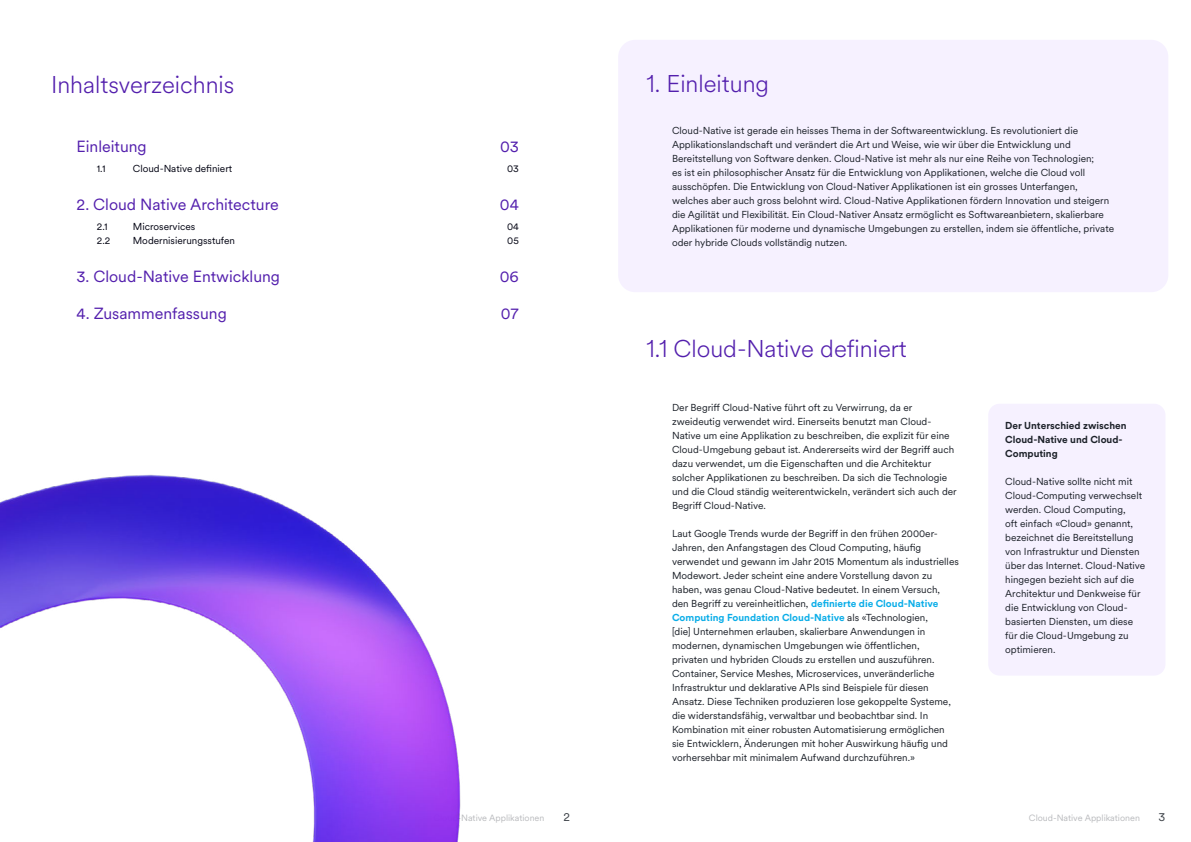
<style>
.page{position:relative;width:1191px;height:842px;background:#fff}
.page>*{position:absolute;margin:0;border:0;box-sizing:border-box;transform-origin:0 0}
.t1{font:300 24px "Circular Spotify Text";color:#531fad}
.t2{font:16px "Circular XX";color:#531fad}
.t3{font:12px "Circular XX";color:#3d4248}
.t4{font:10px/14px "Circular XX";color:#1c2129}
.t5{font:10px/14px "Circular XX";color:#020312}
.t6{font:700 10px/14px "Circular XX";color:#1c2129}
.t7{font:9px "Circular XX";color:#babbbe}
.s1{font-weight:700;color:#0aade8}
</style>
<div class="page">
<div style="left:618px;top:40px;width:550px;height:252px;background:#f6f1ff;border-radius:17px"></div>
<div style="left:988px;top:404px;width:177px;height:271px;background:#f6f1ff;border-radius:11px"></div>
<img style="left:0;top:474px;width:461px;height:368px">
<h1 class="t1" style="left:51px;top:69px;width:185px">Inhaltsverzeichnis</h1>
<h2 class="t2" style="left:77px;top:136px;width:72px">Einleitung</h2>
<h2 class="t2" style="left:500px;top:136px;width:20px">03</h2>
<p class="t5" style="left:97px;top:161px;width:10px">1.1</p>
<p class="t5" style="left:133px;top:161px;width:101px">Cloud-Native definiert</p>
<p class="t5" style="left:507px;top:161px;width:13px">03</p>
<h2 class="t2" style="left:77px;top:194px;width:204px">2. Cloud Native Architecture</h2>
<h2 class="t2" style="left:500px;top:194px;width:21px">04</h2>
<p class="t5" style="left:97px;top:219px;width:12px">2.1</p>
<p class="t5" style="left:133px;top:219px;width:64px">Microservices</p>
<p class="t5" style="left:97px;top:233px;width:15px">2.2</p>
<p class="t5" style="left:133px;top:233px;width:104px">Modernisierungsstufen</p>
<p class="t5" style="left:507px;top:219px;width:13px">04<br>05</p>
<h2 class="t2" style="left:77px;top:265px;width:205px">3. Cloud-Native Entwicklung</h2>
<h2 class="t2" style="left:77px;top:303px;width:152px">4. Zusammenfassung</h2>
<h2 class="t2" style="left:500px;top:265px;width:21px">06</h2>
<h2 class="t2" style="left:501px;top:303px;width:20px">07</h2>
<h1 class="t1" style="left:646px;top:67px;width:124px">1. Einleitung</h1>
<p class="t4" style="left:672px;top:123px;width:443px">Cloud-Native ist gerade ein heisses Thema in der Softwareentwicklung. Es revolutioniert die Applikationslandschaft und verändert die Art und Weise, wie wir über die Entwicklung und Bereitstellung von Software denken. Cloud-Native ist mehr als nur eine Reihe von Technologien;<br>es ist ein philosophischer Ansatz für die Entwicklung von Applikationen, welche die Cloud voll ausschöpfen. Die Entwicklung von Cloud-Nativer Applikationen ist ein grosses Unterfangen, welches aber auch gross belohnt wird. Cloud-Native Applikationen fördern Innovation und steigern die Agilität und Flexibilität. Ein Cloud-Nativer Ansatz ermöglicht es Softwareanbietern, skalierbare Applikationen für moderne und dynamische Umgebungen zu erstellen, indem sie öffentliche, private oder hybride Clouds vollständig nutzen.</p>
<h1 class="t1" style="left:646px;top:332px;width:262px">1.1 Cloud-Native definiert</h1>
<p class="t4" style="left:672px;top:400px;width:286px">Der Begriff Cloud-Native führt oft zu Verwirrung, da er zweideutig verwendet wird. Einerseits benutzt man Cloud-Native um eine Applikation zu beschreiben, die explizit für eine Cloud-Umgebung gebaut ist. Andererseits wird der Begriff auch dazu verwendet, um die Eigenschaften und die Architektur solcher Applikationen zu beschreiben. Da sich die Technologie und die Cloud ständig weiterentwickeln, verändert sich auch der Begriff Cloud-Native.</p>
<p class="t4" style="left:672px;top:526px;width:288px">Laut Google Trends wurde der Begriff in den frühen 2000er-Jahren, den Anfangstagen des Cloud Computing, häufig verwendet und gewann im Jahr 2015 Momentum als industrielles Modewort. Jeder scheint eine andere Vorstellung davon zu haben, was genau Cloud-Native bedeutet. In einem Versuch, den Begriff zu vereinheitlichen, <span class="s1">definierte die Cloud-Native Computing Foundation Cloud-Native</span> als «Technologien,<br>[die] Unternehmen erlauben, skalierbare Anwendungen in modernen, dynamischen Umgebungen wie öffentlichen,<br>privaten und hybriden Clouds zu erstellen und auszuführen.<br>Container, Service Meshes, Microservices, unveränderliche Infrastruktur und deklarative APIs sind Beispiele für diesen Ansatz. Diese Techniken produzieren lose gekoppelte Systeme, die widerstandsfähig, verwaltbar und beobachtbar sind. In Kombination mit einer robusten Automatisierung ermöglichen sie Entwicklern, Änderungen mit hoher Auswirkung häufig und vorhersehbar mit minimalem Aufwand durchzuführen.»</p>
<p class="t6" style="left:1005px;top:418px;width:123px">Der Unterschied zwischen<br>Cloud-Native und Cloud-<br>Computing</p>
<p class="t4" style="left:1005px;top:474px;width:141px">Cloud-Native sollte nicht mit<br>Cloud-Computing verwechselt werden. Cloud Computing,<br>oft einfach «Cloud» genannt, bezeichnet die Bereitstellung von Infrastruktur und Diensten über das Internet. Cloud-Native hingegen bezieht sich auf die<br>Architektur und Denkweise für die Entwicklung von Cloud&shy;basierten Diensten, um diese für die Cloud-Umgebung zu optimieren.</p>
<p class="t7" style="left:433px;top:812px;width:112px">Cloud-Native Applikationen</p>
<p class="t3" style="left:563px;top:809px;width:8px">2</p>
<p class="t7" style="left:1029px;top:812px;width:112px">Cloud-Native Applikationen</p>
<p class="t3" style="left:1158px;top:809px;width:8px">3</p>
</div>
